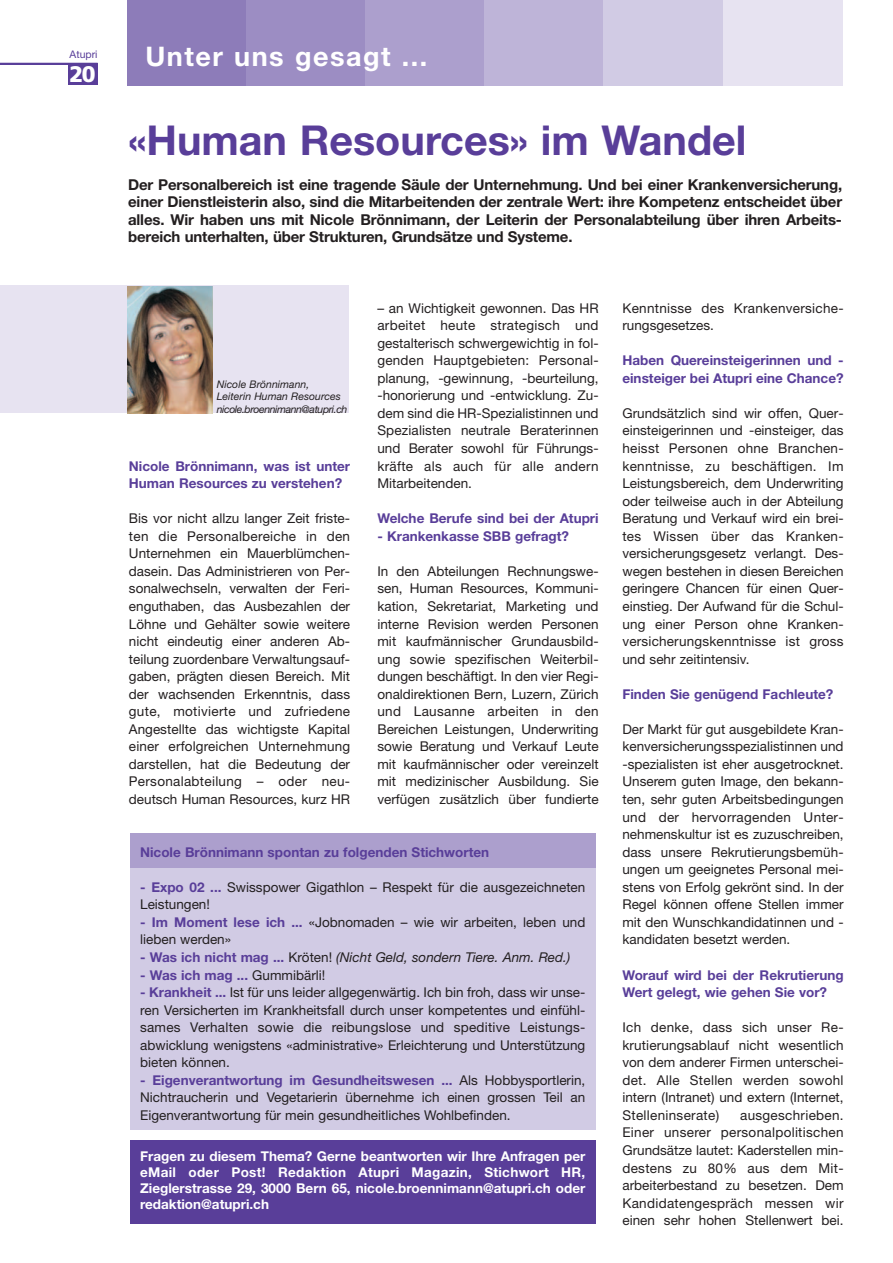
<style>
.page{position:relative;width:893px;height:1263px;background:#fff}
.page>*{position:absolute;margin:0;border:0;box-sizing:border-box;transform-origin:0 0}
.t1{font:700 41.25px "Helvetica Neue";color:#593e99}
.t2{font:700 27px "Helvetica Neue";letter-spacing:.055em;color:#fff}
.t3{font:900 22.5px "Frutiger";color:#fff}
.t4{font:700 15px/17.5px "Helvetica Neue";letter-spacing:-.01em;color:#231f20;text-align:justify}
.t5{font:13.5px/17.5px "Helvetica Neue";color:#231f20;text-align:justify}
.t6{font:700 13.5px/17.5px "Helvetica Neue";color:#593e99}
.t7{font:700 13.5px/16.2px "Helvetica Neue";color:#fff;text-align:justify}
.t8{font:italic 13.5px "Helvetica Neue";color:#231f20}
.t9{font:13.5px/17.5px "Helvetica Neue";letter-spacing:.02em;color:#231f20}
.t10{font:italic 10.5px/12.6px "Helvetica Neue";color:#231f20}
.t11{font:10.5px "Helvetica Neue";color:#593e99}
.s1{font-weight:700;color:#593e99}
.s2{font-weight:700;font-style:normal;color:#593e99}
.s3{font-style:normal}
.s4{font-weight:400;color:#231f20}
</style>
<div class="page">
<div style="left:130px;top:859px;width:465px;height:271px;background:#d1cbe4"></div>
<div style="left:130px;top:834px;width:465px;height:34px;background:#ac9fcd"></div>
<hr style="left:0;top:63px;width:98px;height:2px;background:#593e99">
<div style="left:68px;top:64px;width:30px;height:21px;background:#593e99"></div>
<div style="left:127px;top:0;width:119px;height:85px;background:#8d7cb9"></div>
<div style="left:246px;top:0;width:119px;height:85px;background:#9c8dc3"></div>
<div style="left:365px;top:0;width:120px;height:85px;background:#ac9fcd"></div>
<div style="left:485px;top:0;width:119px;height:85px;background:#beb4d8"></div>
<div style="left:604px;top:0;width:119px;height:85px;background:#d1cbe4"></div>
<div style="left:723px;top:0;width:119px;height:85px;background:#e7e3f1"></div>
<div style="left:0;top:285px;width:349px;height:128px;background:#e7e3f1"></div>
<img style="left:127px;top:286px;width:85px;height:128px">
<div style="left:130px;top:1140px;width:465px;height:84px;background:#593e99"></div>
<p class="t11" style="left:70px;top:51px;width:29px">Atupri</p>
<h3 class="t3" style="left:70px;top:65px;width:28px">20</h3>
<h2 class="t2" style="left:145px;top:46px;width:283px">Unter uns gesagt ...</h2>
<h1 class="t1" style="left:128px;top:125px;width:620px">«Human Resources» im Wandel</h1>
<p class="t4" style="left:128px;top:177px;width:715px">Der Personalbereich ist eine tragende Säule der Unternehmung. Und bei einer Krankenversicherung, einer Dienstleisterin also, sind die Mitarbeitenden der zentrale Wert: ihre Kompetenz entscheidet über alles. Wir haben uns mit Nicole Brönnimann, der Leiterin der Personalabteilung über ihren Arbeits&shy;bereich unterhalten, über Strukturen, Grundsätze und Systeme.</p>
<p class="t10" style="left:217px;top:379px;width:132px">Nicole Brönnimann,<br>Leiterin Human Resources nicole.broennimann@atupri.ch</p>
<p class="t6" style="left:129px;top:458px;width:223px">Nicole Brönnimann, was ist unter<br>Human Resources zu verstehen?</p>
<p class="t5" style="left:129px;top:511px;width:223px">Bis vor nicht allzu langer Zeit friste&shy;ten die Personalbereiche in den Unternehmen ein Mauerblümchen&shy;dasein. Das Administrieren von Per&shy;sonalwechseln, verwalten der Feri&shy;enguthaben, das Ausbezahlen der Löhne und Gehälter sowie weitere nicht eindeutig einer anderen Ab&shy;teilung zuordenbare Verwaltungsauf&shy;gaben, prägten diesen Bereich. Mit der wachsenden Erkenntnis, dass gute, motivierte und zufriedene Angestellte das wichtigste Kapital einer erfolgreichen Unternehmung darstellen, hat die Bedeutung der Personalabteilung – oder neu&shy;deutsch Human Resources, kurz HR</p>
<p class="t5" style="left:377px;top:300px;width:223px">– an Wichtigkeit gewonnen. Das HR arbeitet heute strategisch und gestalterisch schwergewichtig in fol&shy;genden Hauptgebieten: Personal&shy;planung, -gewinnung, -beurteilung, -honorierung und -entwicklung. Zu&shy;dem sind die HR-Spezialistinnen und Spezialisten neutrale Beraterinnen und Berater sowohl für Führungs&shy;kräfte als auch für alle andern Mitarbeitenden.</p>
<p class="t6" style="left:377px;top:511px;width:223px">Welche Berufe sind bei der Atupri</p>
<p class="t6" style="left:377px;top:528px;width:193px">- Krankenkasse SBB gefragt?</p>
<p class="t5" style="left:377px;top:564px;width:223px">In den Abteilungen Rechnungswe&shy;sen, Human Resources, Kommuni&shy;kation, Sekretariat, Marketing und interne Revision werden Personen mit kaufmännischer Grundausbild&shy;ung sowie spezifischen Weiterbil&shy;dungen beschäftigt. In den vier Regi&shy;onaldirektionen Bern, Luzern, Zürich und Lausanne arbeiten in den Bereichen Leistungen, Underwriting sowie Beratung und Verkauf Leute mit kaufmännischer oder vereinzelt mit medizinischer Ausbildung. Sie verfügen zusätzlich über fundierte</p>
<p class="t6" style="left:140px;top:844px;width:350px">Nicole Brönnimann spontan zu folgenden Stichworten</p>
<p class="t5" style="left:140px;top:880px;width:446px"><span class="s1">- Expo 02 ...</span> Swisspower Gigathlon – Respekt für die ausgezeichneten<br>Leistungen!</p>
<p class="t5" style="left:140px;top:915px;width:446px"><span class="s1">- Im Moment lese ich ...</span> «Jobnomaden – wie wir arbeiten, leben und lieben werden»</p>
<p class="t8" style="left:140px;top:952px;width:432px"><span class="s2">- Was ich nicht mag ...</span> <span class="s3">Kröten!</span> (Nicht Geld, sondern Tiere. Anm. Red.)</p>
<p class="t6" style="left:140px;top:967px;width:187px">- Was ich mag ... <span class="s4">Gummibärli!</span></p>
<p class="t5" style="left:140px;top:985px;width:446px"><span class="s1">- Krankheit ...</span> Ist für uns leider allgegenwärtig. Ich bin froh, dass wir unse&shy;ren Versicherten im Krankheitsfall durch unser kompetentes und einfühl&shy;sames Verhalten sowie die reibungslose und speditive Leistungs&shy;abwicklung wenigstens «administrative» Erleichterung und Unterstützung bieten können.</p>
<p class="t5" style="left:140px;top:1073px;width:446px"><span class="s1">- Eigenverantwortung im Gesundheitswesen ...</span> Als Hobbysportlerin, Nichtraucherin und Vegetarierin übernehme ich einen grossen Teil an Eigenverantwortung für mein gesundheitliches Wohlbefinden.</p>
<p class="t7" style="left:140px;top:1149px;width:446px">Fragen zu diesem Thema? Gerne beantworten wir Ihre Anfragen per eMail oder Post! Redaktion Atupri Magazin, Stichwort HR, Zieglerstrasse 29, 3000 Bern 65, nicole.broennimann@atupri.ch oder redaktion@atupri.ch</p>
<p class="t9" style="left:622px;top:300px;width:223px">Kenntnisse des Krankenversiche&shy;rungsgesetzes.</p>
<p class="t6" style="left:622px;top:353px;width:223px">Haben Quereinsteigerinnen und - einsteiger bei Atupri eine Chance?</p>
<p class="t5" style="left:622px;top:406px;width:223px">Grundsätzlich sind wir offen, Quer&shy;einsteigerinnen und -einsteiger, das heisst Personen ohne Branchen&shy;kenntnisse, zu beschäftigen. Im Leistungsbereich, dem Underwriting oder teilweise auch in der Abteilung Beratung und Verkauf wird ein brei&shy;tes Wissen über das Kranken&shy;versicherungsgesetz verlangt. Des&shy;wegen bestehen in diesen Bereichen geringere Chancen für einen Quer&shy;einstieg. Der Aufwand für die Schul&shy;ung einer Person ohne Kranken&shy;versicherungskenntnisse ist gross und sehr zeitintensiv.</p>
<p class="t6" style="left:622px;top:686px;width:212px">Finden Sie genügend Fachleute?</p>
<p class="t5" style="left:622px;top:722px;width:223px">Der Markt für gut ausgebildete Kran&shy;kenversicherungsspezialistinnen und -spezialisten ist eher ausgetrocknet.<br>Unserem guten Image, den bekann&shy;ten, sehr guten Arbeitsbedingungen und der hervorragenden Unter&shy;nehmenskultur ist es zuzuschreiben, dass unsere Rekrutierungsbemüh&shy;ungen um geeignetes Personal mei&shy;stens von Erfolg gekrönt sind. In der Regel können offene Stellen immer mit den Wunschkandidatinnen und - kandidaten besetzt werden.</p>
<p class="t6" style="left:622px;top:967px;width:223px">Worauf wird bei der Rekrutierung<br>Wert gelegt, wie gehen Sie vor?</p>
<p class="t5" style="left:622px;top:1020px;width:223px">Ich denke, dass sich unser Re&shy;krutierungsablauf nicht wesentlich von dem anderer Firmen unterschei&shy;det. Alle Stellen werden sowohl intern (Intranet) und extern (Internet, Stelleninserate)</p>
<p class="t5" style="left:622px;top:1108px;width:223px;text-indent:118px">ausgeschrieben.<br>Einer unserer personalpolitischen Grundsätze lautet: Kaderstellen min&shy;destens zu 80% aus dem Mit&shy;arbeiterbestand zu besetzen. Dem Kandidatengespräch messen wir einen sehr hohen Stellenwert bei.</p>
</div>
